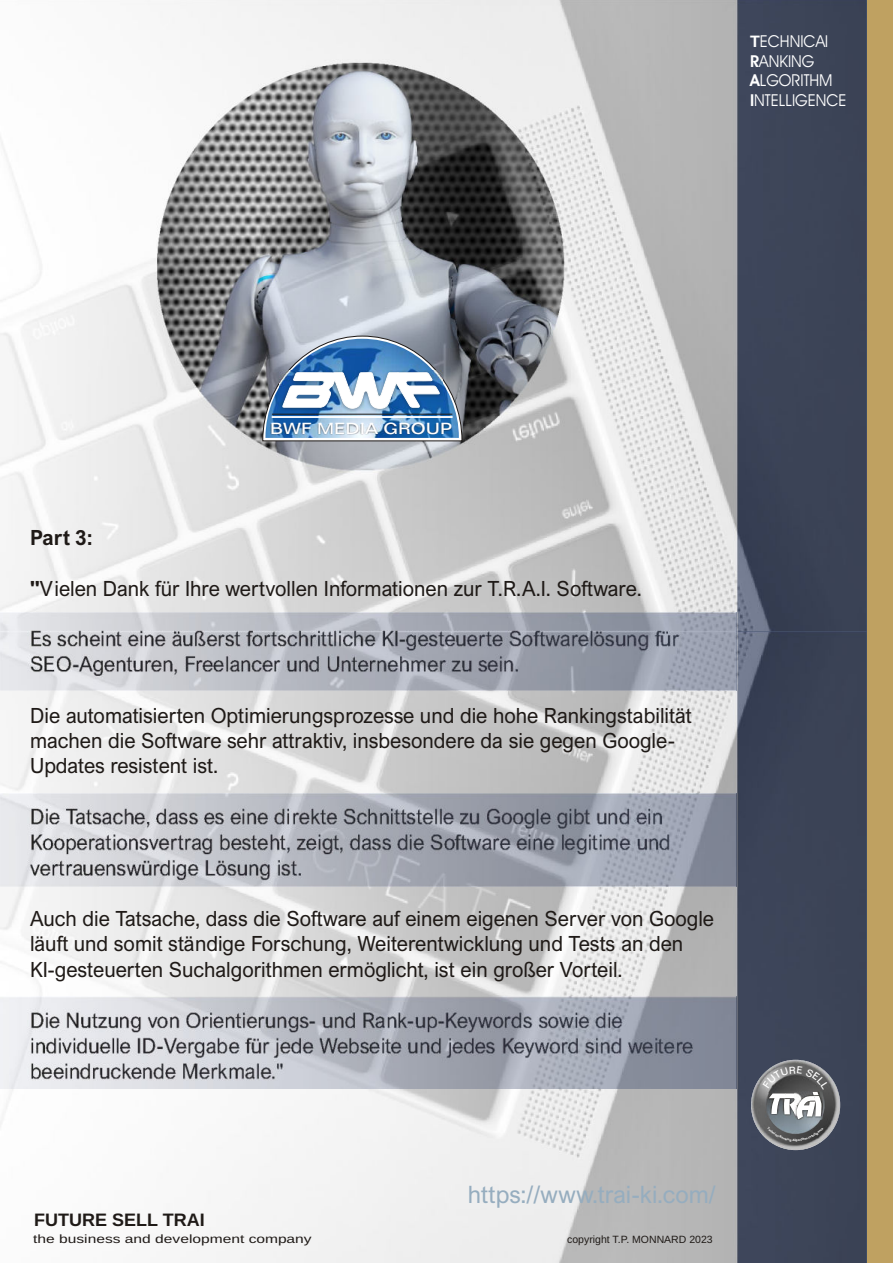
<style>
.page{position:relative;width:894px;height:1263px;background:#fff}
.page>*{position:absolute;margin:0;border:0;box-sizing:border-box;transform-origin:0 0}
.t1{font:24px "Arial Nova";color:#96adbf}
.t2{font:21px/25.3px "Arial Nova";color:#1f1a17}
.t3{font:700 21px "Arial Nova";color:#1f1a17}
.t4{font:700 18px "Arimo";color:#1f1a17}
.t5{font:16.5px/19.8px "Avant Garde Bk BT";color:#fff}
.t6{font:15.75px "Folio Md BT";color:#fff;scale:1.17 1}
.t7{font:12px "Arimo";color:#1f1a17;scale:1.3 1}
.t8{font:10.5px "Arimo";color:#1f1a17}
.s1{font-family:"Arimo";font-weight:700}
.s2{font-weight:700}
</style>
<div class="page">
<div style="left:866px;top:0;width:27px;height:1263px;background:#bfa161"></div>
<img style="left:0;top:0;width:866px;height:1263px">
<img style="left:751px;top:1060px;width:89px;height:90px;border-radius:50%">
<img style="left:766px;top:1119px;width:59px;height:15px">
<img style="left:795px;top:1119px;width:27px;height:1px">
<img style="left:0;top:612px;width:737px;height:79px">
<img style="left:0;top:794px;width:737px;height:92px">
<img style="left:0;top:996px;width:737px;height:92px">
<img style="left:262px;top:336px;width:200px;height:105px">
<svg style="left:763px;top:1066px;width:66px;height:53px"></svg>
<svg style="left:767px;top:1127px;width:56px;height:15px"></svg>
<p class="t5" style="left:750px;top:31px;width:98px"><span class="s1">T</span>ECHNICAl<br><span class="s2">R</span>ANKING<br><span class="s2">A</span>LGORITHM<br><span class="s2">I</span>NTELLIGENCE</p>
<p class="t6" style="left:270px;top:420px;width:157px">BWF MEDIA GROUP</p>
<p class="t3" style="left:30px;top:526px;width:64px">Part 3:</p>
<p class="t2" style="left:30px;top:576px;width:613px"><span class="s2">"</span>Vielen Dank für Ihre wertvollen Informationen zur T.R.A.I. Software.</p>
<p class="t2" style="left:30px;top:703px;width:663px">Die automatisierten Optimierungsprozesse und die hohe Rankingstabilität machen die Software sehr attraktiv, insbesondere da sie gegen Google-<br>Updates resistent ist.</p>
<p class="t2" style="left:30px;top:906px;width:686px">Auch die Tatsache, dass die Software auf einem eigenen Server von Google läuft und somit ständige Forschung, Weiterentwicklung und Tests an den<br>KI-gesteuerten Suchalgorithmen ermöglicht, ist ein großer Vorteil.</p>
<p class="t4" style="left:34px;top:1213px;width:172px">FUTURE SELL TRAI</p>
<p class="t7" style="left:33px;top:1233px;width:216px">the business and development company</p>
<p class="t1" style="left:468px;top:1182px;width:249px">https://www.trai-ki.com/</p>
<p class="t8" style="left:567px;top:1234px;width:147px">copyright T.P. MONNARD 2023</p>
</div>
